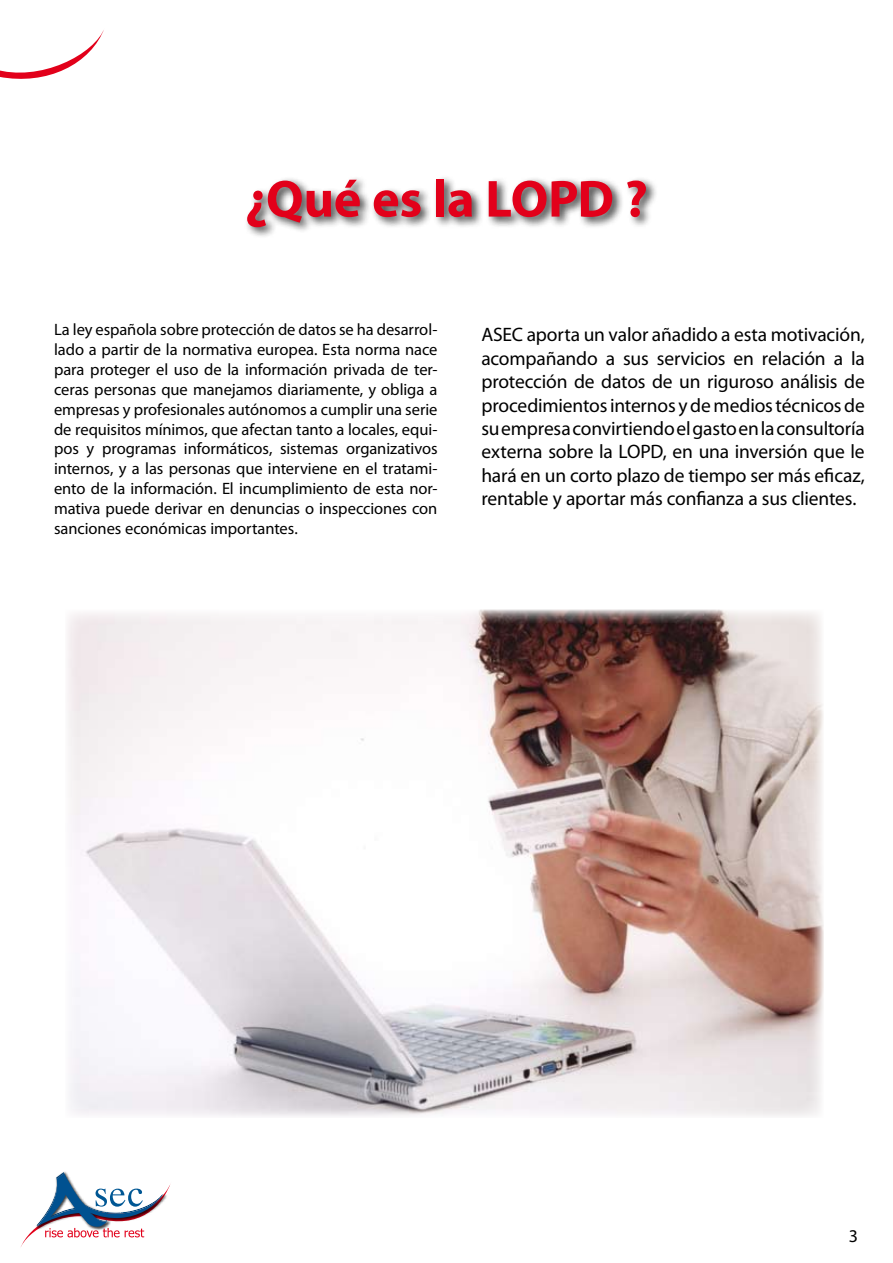
<style>
.page{position:relative;width:893px;height:1263px;background:#fff}
.page>*{position:absolute;margin:0;border:0;box-sizing:border-box;transform-origin:0 0}
.t1{font:700 52.5px "Myriad Pro";letter-spacing:-.005em;color:#e2001a}
.t2{font:19.5px/23.4px "Myriad Pro";letter-spacing:-.01em;color:#000;text-align:justify}
.t3{font:18px "Myriad Pro";color:#000}
.t4{font:16.5px/19.8px "Myriad Pro";letter-spacing:-.005em;color:#000;text-align:justify}
</style>
<div class="page">
<svg style="left:21px;top:1172px;width:150px;height:75px"></svg>
<div style="left:243px;top:175px;width:415px;height:64px;background:#000;opacity:.75"></div>
<svg style="left:0;top:30px;width:104px;height:49px"></svg>
<img style="left:68px;top:609px;width:755px;height:507px">
<h1 class="t1" style="left:245px;top:165px;width:404px">¿Qué es la LOPD ?</h1>
<p class="t4" style="left:54px;top:320px;width:385px">La ley española sobre protección de datos se ha desarrol&shy;lado a partir de la normativa europea. Esta norma nace para proteger el uso de la información privada de ter&shy;ceras personas que manejamos diariamente, y obliga a empresas y profesionales autónomos a cumplir una serie de requisitos mínimos, que afectan tanto a locales, equi&shy;pos y programas informáticos, sistemas organizativos internos, y a las personas que interviene en el tratami&shy;ento de la información. El incumplimiento de esta nor&shy;mativa puede derivar en denuncias o inspecciones con sanciones económicas importantes.</p>
<p class="t2" style="left:481px;top:323px;width:385px">ASEC aporta un valor añadido a esta motivación, acompañando a sus servicios en relación a la protección de datos de un riguroso análisis de procedimientos internos y de medios técnicos de su empresa convirtiendo el gasto en la consultoría externa sobre la LOPD, en una inversión que le hará en un corto plazo de tiempo ser más eficaz, rentable y aportar más confianza a sus clientes.</p>
<p class="t3" style="left:849px;top:1225px;width:11px">3</p>
</div>
